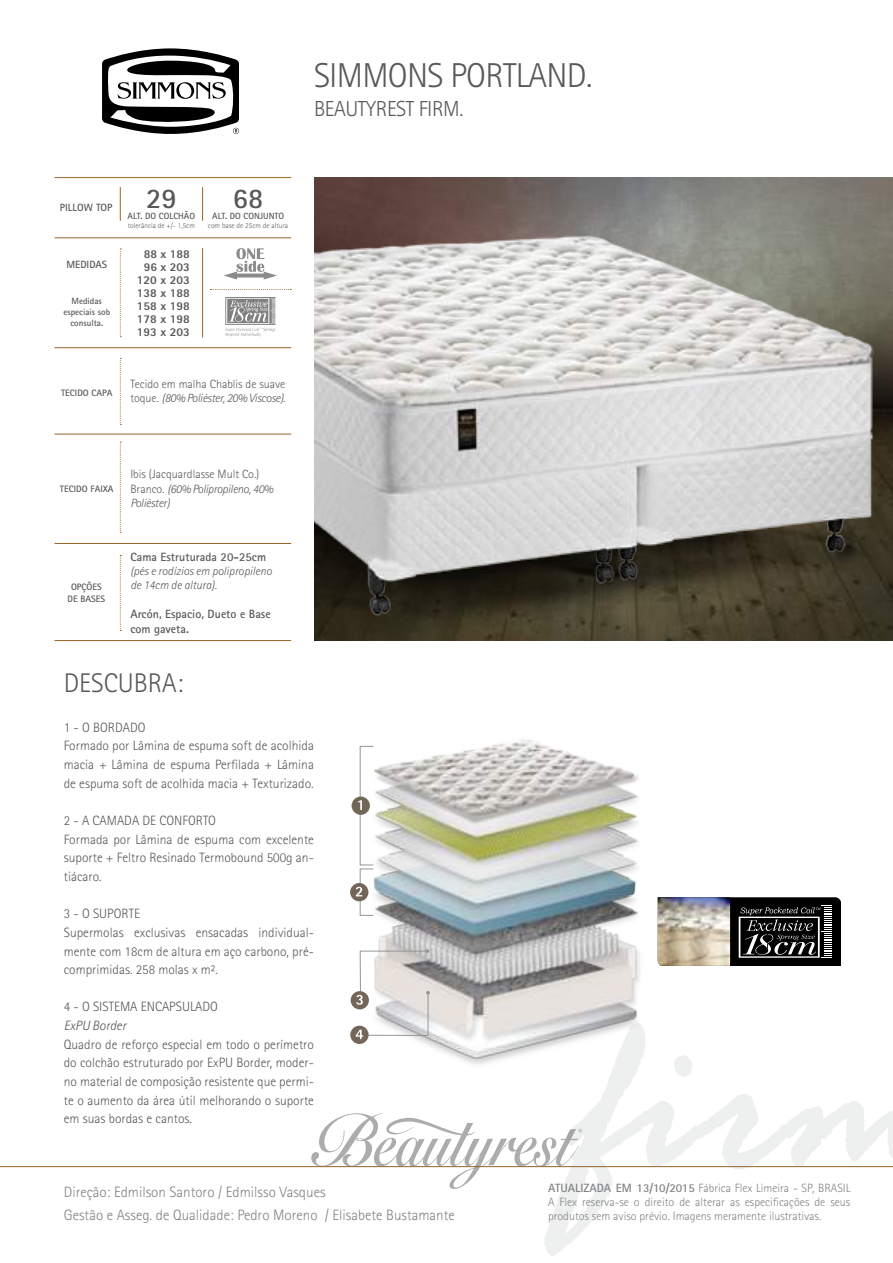
<style>
.page{position:relative;width:893px;height:1263px;background:#fff}
.page>*{position:absolute;margin:0;border:0;box-sizing:border-box;transform-origin:0 0}
.t1{font:300 34.5px "Rotis Sans Serif";color:#58595b}
.t2{font:700 28.5px "Rotis Sans Serif";color:#58595b}
.t3{font:300 27px "Rotis Sans Serif";color:#58595b}
.t4{font:300 21.75px "Rotis Sans Serif";letter-spacing:-.02em;color:#58595b}
.t5{font:300 15px/23.7px "Rotis Sans Serif";color:#808285}
.t6{font:300 13.5px/18.6px "Rotis Sans Serif";color:#58595b}
.t7{font:italic 300 13.5px "Rotis Sans Serif";color:#58595b}
.t8{font:300 12px/14.4px "Rotis Sans Serif";color:#808285;text-align:justify}
.t9{font:300 12px/14.4px "Rotis Sans Serif";color:#58595b}
.t10{font:700 12px/14.4px "Rotis Sans Serif";color:#58595b}
.t11{font:800 12px/13px "Rotis Sans Serif";color:#58595b;text-align:center}
.t12{font:italic 300 12px/14.4px "Rotis Sans Serif";color:#58595b}
.t13{font:700 12px "Rotis Sans Serif";color:#808285}
.t14{font:700 10.5px "Rotis Sans Serif";color:#58595b}
.t15{font:700 9.3px/12.3px "Rotis Sans Serif";color:#58595b;text-align:center}
.t16{font:700 9px/10.8px "Rotis Sans Serif";color:#58595b;text-align:center}
.t17{font:300 7.5px "Rotis Sans Serif";color:#58595b}
.s1{font-style:italic}
.s2{font-weight:700}
</style>
<div class="page">
<svg style="left:544px;top:1071px;width:349px;height:185px"></svg>
<svg style="left:673px;top:1055px;width:21px;height:24px"></svg>
<svg style="left:224px;top:248px;width:53px;height:31px"></svg>
<svg style="left:225px;top:297px;width:51px;height:40px"></svg>
<img style="left:314px;top:177px;width:579px;height:464px">
<img style="left:314px;top:200px;width:579px;height:439px">
<svg style="left:102px;top:48px;width:137px;height:86px"></svg>
<svg style="left:311px;top:1113px;width:271px;height:78px"></svg>
<hr style="left:55px;top:238px;width:236px;height:1px;background:#986327">
<hr style="left:55px;top:177px;width:236px;height:1px;background:#986327">
<hr style="left:55px;top:347px;width:236px;height:1px;background:#986327">
<hr style="left:55px;top:434px;width:236px;height:1px;background:#986327">
<hr style="left:55px;top:543px;width:236px;height:1px;background:#986327">
<hr style="left:55px;top:640px;width:236px;height:1px;background:#986327">
<hr style="left:120px;top:187px;width:1px;height:33px;background:#986327">
<svg style="left:120px;top:555px;width:1px;height:76px"></svg>
<svg style="left:120px;top:248px;width:1px;height:89px"></svg>
<svg style="left:120px;top:358px;width:1px;height:67px"></svg>
<svg style="left:210px;top:289px;width:81px;height:1px"></svg>
<svg style="left:120px;top:442px;width:1px;height:91px"></svg>
<hr style="left:202px;top:187px;width:1px;height:33px;background:#986327">
<hr style="left:202px;top:248px;width:1px;height:89px;background:#986327">
<hr style="left:0;top:1166px;width:893px;height:1px;background:#986327">
<svg style="left:658px;top:897px;width:183px;height:69px;background:#625f5a"></svg>
<img style="left:374px;top:739px;width:272px;height:332px">
<div style="left:352px;top:796px;width:18px;height:19px;background:#726658;border-radius:50%"></div>
<svg style="left:350px;top:1026px;width:19px;height:18px"></svg>
<div style="left:351px;top:991px;width:18px;height:18px;background:#726658;border-radius:50%"></div>
<svg style="left:356px;top:949px;width:74px;height:90px"></svg>
<div style="left:350px;top:883px;width:18px;height:18px;background:#726658;border-radius:50%"></div>
<svg style="left:356px;top:745px;width:18px;height:171px"></svg>
<h1 class="t1" style="left:314px;top:56px;width:35px">Simmons</h1>
<h1 class="t1" style="left:450px;top:56px;width:34px">Portland</h1>
<h1 class="t1" style="left:586px;top:56px;width:8px">.</h1>
<h3 class="t4" style="left:314px;top:96px;width:151px">BEAUTYREST FIRM.</h3>
<p class="t14" style="left:60px;top:201px;width:48px">PILLOW top</p>
<p class="t14" style="left:66px;top:258px;width:42px">medi das</p>
<p class="t16" style="left:63px;top:296px;width:48px">Medidas especiais sob consulta.</p>
<h2 class="t2" style="left:146px;top:180px;width:32px">29</h2>
<p class="t16" style="left:128px;top:210px;width:69px">ALT. DO COLCHÃO</p>
<p class="t17" style="left:128px;top:221px;width:69px">tolerância de +/- 1,5cm</p>
<p class="t11" style="left:137px;top:247px;width:55px">88 x 188<br>96 x 203<br>120 x 203<br>138 x 188<br>158 x 198<br>178 x 198<br>193 x 203</p>
<h2 class="t2" style="left:233px;top:180px;width:32px">68</h2>
<p class="t16" style="left:212px;top:210px;width:73px">ALT. DO CONJUNTO</p>
<p class="t17" style="left:208px;top:221px;width:82px">com base de 25cm de altura</p>
<p class="t15" style="left:61px;top:386px;width:53px">TECIDO CAPA</p>
<p class="t9" style="left:130px;top:376px;width:157px">Tecido em malha Chablis de suave toque. <span class="s1">(80% Poliéster, 20% Viscose).</span></p>
<p class="t15" style="left:60px;top:482px;width:55px">TECIDO FAIXA</p>
<p class="t9" style="left:130px;top:467px;width:144px">Ibis (Jacquardlasse Mult Co.)<br>Branco. <span class="s1">(60% Polipropileno, 40%<br>Poliéster)</span></p>
<p class="t15" style="left:68px;top:580px;width:39px">opções de bases</p>
<p class="t10" style="left:130px;top:549px;width:137px">Cama Estruturada 20-25cm</p>
<p class="t12" style="left:130px;top:564px;width:143px">(pés e rodízios em polipropileno de 14cm de altura).</p>
<p class="t10" style="left:130px;top:607px;width:142px">Arcón, Espacio, Dueto e Base com gaveta.</p>
<h3 class="t3" style="left:64px;top:668px;width:121px">DESCUBRA:</h3>
<p class="t6" style="left:64px;top:718px;width:252px">1 - O BORDADO<br>Formado por Lâmina de espuma soft de acolhida macia + Lâmina de espuma Perfilada + Lâmina de espuma soft de acolhida macia + Texturizado.</p>
<p class="t6" style="left:64px;top:811px;width:252px">2 - A CAMADA DE CONFORTO<br>Formada por Lâmina de espuma com excelente suporte + Feltro Resinado Termobound 500g an&shy;tiácaro.</p>
<p class="t6" style="left:64px;top:904px;width:252px">3 - O SUPORTE<br>Supermolas exclusivas ensacadas individual&shy;mente com 18cm de altura em aço carbono, pré&shy;comprimidas. 258 molas x m².</p>
<p class="t6" style="left:64px;top:998px;width:43px">4 - O Sistema</p>
<p class="t6" style="left:141px;top:998px;width:14px">Encapsulado</p>
<p class="t7" style="left:64px;top:1018px;width:64px">ExPU Border</p>
<p class="t6" style="left:64px;top:1035px;width:252px;text-align:justify">Quadro de reforço especial em todo o perímetro do colchão estruturado por ExPU Border, moder&shy;no material de composição resistente que permi&shy;te o aumento da área útil melhorando o suporte em suas bordas e cantos.</p>
<p class="t5" style="left:64px;top:1180px;width:393px">Direção: Edmilson Santoro / Edmilsso Vasques<br>Gestão e Asseg. de Qualidade: Pedro Moreno / Elisabete Bustamante</p>
<p class="t8" style="left:548px;top:1180px;width:304px;text-indent:68px"><span class="s2">EM 13/10/2015</span> Fábrica Flex Limeira - SP, BRASIL A Flex reserva-se o direito de alterar as especificações de seus produtos sem aviso prévio. Imagens meramente ilustrativas.</p>
<p class="t13" style="left:548px;top:1180px;width:50px">ATUALIZADA</p>
</div>
